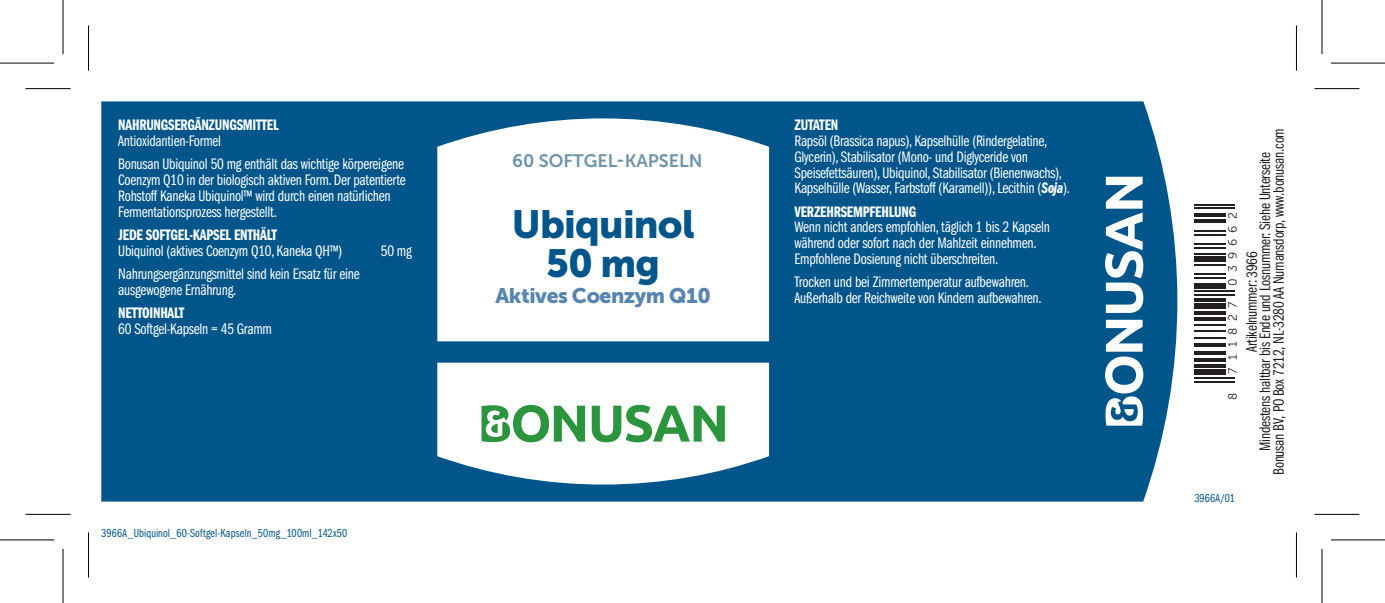
<style>
.page{position:relative;width:1385px;height:603px;background:#fff}
.page>*{position:absolute;margin:0;border:0;box-sizing:border-box;transform-origin:0 0}
.t1{font:39px/39px "Museo Sans 900";letter-spacing:-.02em;color:#00568a;text-align:center}
.t2{font:21px "Museo Sans 900";letter-spacing:-.02em;color:#5685af}
.t3{font:18px "Museo Sans 700";color:#6e94ab}
.t4{font:15.6px/15.6px "Franklin Gothic Book Cmpr";letter-spacing:-.015em;color:#fff}
.t5{font:15.6px/13.5px "Franklin Gothic Book Cmpr";letter-spacing:-.015em;color:#231f20;text-align:center}
.t6{font:15.6px "Franklin Gothic Demi Cmpr";letter-spacing:-.015em;color:#fff}
.t7{font:12px "Franklin Gothic Book Cmpr";letter-spacing:.01em;color:#00568a}
.t8{font:12px "Museo Sans 300";letter-spacing:.51em;color:#231f20}
.s1{font-family:"ITC Franklin Gothic Std Dm Cp It"}
.s2{color:#fff}
</style>
<div class="page">
<div style="left:101px;top:101px;width:1076px;height:400px;background:#00568a"></div>
<svg style="left:1105px;top:177px;width:38px;height:136px"></svg>
<svg style="left:1105px;top:319px;width:38px;height:106px"></svg>
<svg style="left:437px;top:362px;width:332px;height:122px"></svg>
<svg style="left:437px;top:118px;width:332px;height:223px"></svg>
<svg style="left:592px;top:404px;width:133px;height:38px"></svg>
<svg style="left:481px;top:404px;width:104px;height:38px"></svg>
<hr style="left:1194px;top:380px;width:41px;height:2px;background:#231f20">
<hr style="left:1194px;top:377px;width:41px;height:1px;background:#231f20">
<div style="left:1194px;top:369px;width:31px;height:6px;background:#231f20"></div>
<svg style="left:1194px;top:364px;width:31px;height:3px"></svg>
<hr style="left:1194px;top:358px;width:31px;height:4px;background:#231f20">
<svg style="left:1194px;top:351px;width:31px;height:3px"></svg>
<hr style="left:1194px;top:343px;width:31px;height:3px;background:#231f20">
<hr style="left:1194px;top:337px;width:31px;height:2px;background:#231f20">
<hr style="left:1194px;top:329px;width:31px;height:2px;background:#231f20">
<hr style="left:1194px;top:324px;width:31px;height:2px;background:#231f20">
<svg style="left:1194px;top:317px;width:31px;height:3px"></svg>
<hr style="left:1194px;top:311px;width:31px;height:4px;background:#231f20">
<div style="left:1194px;top:303px;width:31px;height:6px;background:#231f20"></div>
<hr style="left:1194px;top:298px;width:31px;height:3px;background:#231f20">
<hr style="left:1194px;top:294px;width:41px;height:2px;background:#231f20">
<hr style="left:1194px;top:290px;width:41px;height:2px;background:#231f20">
<div style="left:1194px;top:282px;width:31px;height:6px;background:#231f20"></div>
<hr style="left:1194px;top:277px;width:31px;height:2px;background:#231f20">
<hr style="left:1194px;top:273px;width:31px;height:2px;background:#231f20">
<hr style="left:1194px;top:264px;width:31px;height:2px;background:#231f20">
<div style="left:1194px;top:256px;width:31px;height:6px;background:#231f20"></div>
<hr style="left:1194px;top:252px;width:31px;height:2px;background:#231f20">
<hr style="left:1194px;top:247px;width:31px;height:2px;background:#231f20">
<hr style="left:1194px;top:243px;width:31px;height:2px;background:#231f20">
<hr style="left:1194px;top:234px;width:31px;height:1px;background:#231f20">
<hr style="left:1194px;top:230px;width:31px;height:2px;background:#231f20">
<svg style="left:1194px;top:219px;width:31px;height:3px"></svg>
<hr style="left:1194px;top:213px;width:31px;height:4px;background:#231f20">
<hr style="left:1194px;top:207px;width:41px;height:2px;background:#231f20">
<hr style="left:1194px;top:203px;width:41px;height:2px;background:#231f20">
<svg style="left:26px;top:514px;width:45px;height:1px"></svg>
<svg style="left:1314px;top:514px;width:45px;height:1px"></svg>
<hr style="left:26px;top:88px;width:45px;height:1px;background:#000">
<hr style="left:1314px;top:88px;width:45px;height:1px;background:#000">
<hr style="left:26px;top:513px;width:45px;height:1px;background:#000">
<hr style="left:1314px;top:513px;width:45px;height:1px;background:#000">
<hr style="left:88px;top:26px;width:1px;height:45px;background:#000">
<hr style="left:88px;top:532px;width:1px;height:45px;background:#000">
<hr style="left:1296px;top:26px;width:1px;height:45px;background:#000">
<hr style="left:1296px;top:532px;width:1px;height:45px;background:#000">
<svg style="left:0;top:540px;width:54px;height:1px"></svg>
<svg style="left:1331px;top:540px;width:54px;height:1px"></svg>
<hr style="left:0;top:62px;width:54px;height:2px;background:#000">
<hr style="left:1331px;top:62px;width:54px;height:2px;background:#000">
<hr style="left:0;top:539px;width:54px;height:1px;background:#000">
<hr style="left:1331px;top:539px;width:54px;height:1px;background:#000">
<hr style="left:62px;top:0;width:2px;height:54px;background:#000">
<hr style="left:62px;top:548px;width:2px;height:54px;background:#000">
<hr style="left:1321px;top:0;width:1px;height:54px;background:#000">
<hr style="left:1321px;top:548px;width:1px;height:54px;background:#000">
<p class="t6" style="left:118px;top:116px;width:162px">NAHRUNGSERGÄNZUNGSMITTEL</p>
<p class="t4" style="left:118px;top:129px;width:287px;line-height:23.1px">Antioxidantien-Formel<br>Bonusan Ubiquinol 50 mg enthält das wichtige körpereigene</p>
<p class="t4" style="left:118px;top:172px;width:289px">Coenzym Q10 in der biologisch aktiven Form. Der patentierte<br>Rohstoff Kaneka Ubiquinol™ wird durch einen natürlichen<br>Fermentationsprozess hergestellt.</p>
<p class="t6" style="left:118px;top:226px;width:160px">JEDE SOFTGEL-KAPSEL ENTHÄLT</p>
<p class="t4" style="left:118px;top:243px;width:225px">Ubiquinol (aktives Coenzym Q10, Kaneka QH™)</p>
<p class="t4" style="left:381px;top:243px;width:32px">50 mg</p>
<p class="t4" style="left:118px;top:266px;width:243px">Nahrungsergänzungsmittel sind kein Ersatz für eine ausgewogene Ernährung.</p>
<p class="t6" style="left:118px;top:304px;width:68px">NETTOINHALT</p>
<p class="t4" style="left:118px;top:321px;width:155px">60 Softgel-Kapseln = 45 Gramm</p>
<p class="t7" style="left:101px;top:526px;width:247px">3966A_Ubiquinol_60-Softgel-Kapseln_50mg_100ml_142x50</p>
<p class="t3" style="left:512px;top:150px;width:192px">60 SOFTGEL-KAPSELN</p>
<h1 class="t1" style="left:512px;top:204px;width:184px">Ubiquinol<br>50 mg</h1>
<h2 class="t2" style="left:495px;top:284px;width:217px">Aktives Coenzym Q10</h2>
<p class="t6" style="left:794px;top:116px;width:45px">ZUTATEN</p>
<p class="t4" style="left:794px;top:133px;width:277px">Rapsöl (Brassica napus), Kapselhülle (Rindergelatine, Glycerin), Stabilisator (Mono- und Diglyceride von Speisefettsäuren), Ubiquinol, Stabilisator (Bienenwachs), Kapselhülle (Wasser, Farbstoff (Karamell)), Lecithin (<span class="s1">Soja</span>).</p>
<p class="t6" style="left:794px;top:203px;width:123px">VERZEHRSEMPFEHLUNG</p>
<p class="t4" style="left:794px;top:219px;width:257px">Wenn nicht anders empfohlen, täglich 1 bis 2 Kapseln während oder sofort nach der Mahlzeit einnehmen.<br>Empfohlene Dosierung nicht überschreiten.</p>
<p class="t4" style="left:794px;top:274px;width:249px">Trocken und bei Zimmertemperatur aufbewahren.<br>Außerhalb der Reichweite von Kindern aufbewahren.</p>
<p class="t8" style="left:1226px;top:285px;width:75px;rotate:-90deg">039662</p>
<p class="t8" style="left:1226px;top:373px;width:74px;rotate:-90deg">711827</p>
<p class="t8" style="left:1226px;top:400px;width:9px;rotate:-90deg">8</p>
<p class="t7" style="left:1194px;top:490px;width:42px">3966A/01</p>
<p class="t5" style="left:1245px;top:474px;width:348px;rotate:-90deg">Artikelnummer: <span class="s2">0000<br></span>Mindestens haltbar bis Ende und Losnummer: Siehe Unterseite<br>Bonusan BV, PO Box 7212, NL-3280 AA Numansdorp, www.bonusan.com</p>
<p class="t5" style="left:1245px;top:278px;width:28px;rotate:-90deg">3966</p>
</div>
